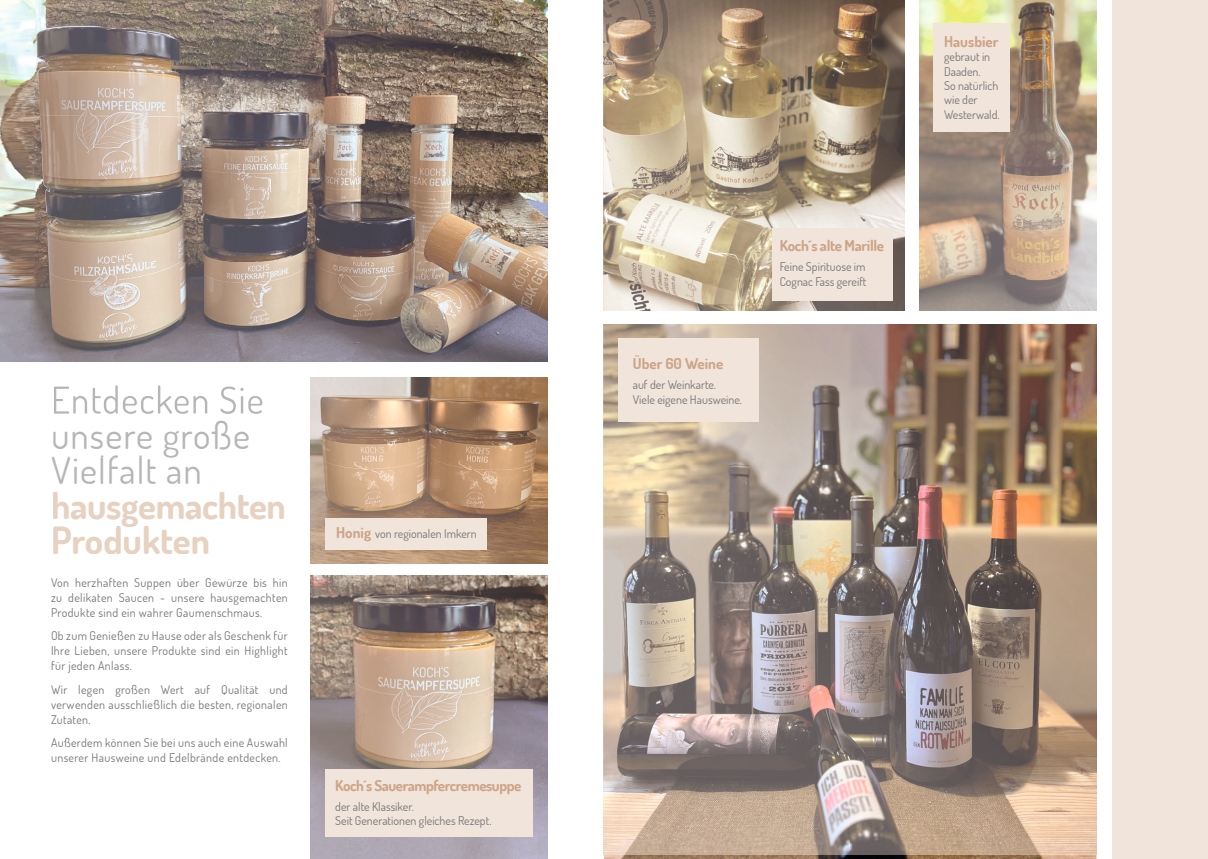
<style>
.page{position:relative;width:1208px;height:859px;background:#fff}
.page>*{position:absolute;margin:0;border:0;box-sizing:border-box;transform-origin:0 0}
.t1{font:700 37px/35px "Dosis";letter-spacing:-.01em;color:#e7d2c2}
.t2{font:37px/35px "Dosis";letter-spacing:.03em;color:#b7b6b6}
.t3{font:700 15px "Dosis";letter-spacing:-.025em;color:#cca487}
.t4{font:700 15px "Dosis";color:#cca487}
.t5{font:12px/15px "Dosis";letter-spacing:.02em;color:#767777;text-align:justify}
.t6{font:12px/14.4px "Dosis";color:#767777}
.s1{font-weight:700;font-size:15px;color:#cca487}
</style>
<div class="page">
<img style="left:919px;top:0;width:177px;height:310px">
<div style="left:933px;top:23px;width:76px;height:109px;background:#f1e4da"></div>
<svg style="left:54px;top:385px;width:209px;height:29px"></svg>
<hr style="left:53px;top:455px;width:149px;height:2px;background:#b7b6b6">
<hr style="left:53px;top:526px;width:155px;height:1px;background:#e7d2c2">
<div style="left:1112px;top:0;width:96px;height:859px;background:#f1e4da"></div>
<img style="left:604px;top:325px;width:492px;height:529px">
<div style="left:618px;top:339px;width:140px;height:83px;background:#f1e4da"></div>
<img style="left:604px;top:0;width:301px;height:310px">
<div style="left:772px;top:229px;width:120px;height:72px;background:#f1e4da"></div>
<img style="left:310px;top:576px;width:237px;height:283px">
<svg style="left:310px;top:377px;width:237px;height:186px;background:#b69578"></svg>
<div style="left:325px;top:518px;width:161px;height:31px;background:#f1e4da"></div>
<div style="left:325px;top:769px;width:207px;height:67px;background:#f1e4da"></div>
<img style="left:0;top:0;width:547px;height:361px">
<h1 class="t2" style="left:51px;top:417px;width:200px">unsere große<br>Vielfalt an</h1>
<h1 class="t1" style="left:51px;top:487px;width:236px">hausgemachten<br>Produkten</h1>
<p class="t5" style="left:51px;top:575px;width:238px">Von herzhaften Suppen über Gewürze bis hin zu delikaten Saucen - unsere hausgemachten Produkte sind ein wahrer Gaumenschmaus.</p>
<p class="t5" style="left:51px;top:628px;width:238px">Ob zum Genießen zu Hause oder als Geschenk für Ihre Lieben, unsere Produkte sind ein Highlight für jeden Anlass.</p>
<p class="t5" style="left:51px;top:682px;width:238px">Wir legen großen Wert auf Qualität und verwenden ausschließlich die besten, regionalen Zutaten.</p>
<p class="t5" style="left:51px;top:735px;width:238px">Außerdem können Sie bei uns auch eine Auswahl unserer Hausweine und Edelbrände entdecken.</p>
<p class="t6" style="left:336px;top:527px;width:142px"><span class="s1">Honig</span> von regionalen Imkern</p>
<p class="t3" style="left:335px;top:776px;width:187px">Koch´s Sauerampfercremesuppe</p>
<p class="t6" style="left:335px;top:799px;width:158px">der alte Klassiker.<br>Seit Generationen gleiches Rezept.</p>
<p class="t4" style="left:633px;top:354px;width:92px">Über 60 Weine</p>
<p class="t6" style="left:633px;top:377px;width:111px;line-height:14.7px">auf der Weinkarte.<br>Viele eigene Hausweine.</p>
<p class="t3" style="left:779px;top:236px;width:106px">Koch´s alte Marille</p>
<p class="t6" style="left:779px;top:260px;width:88px">Feine Spirituose im<br>Cognac Fass gereift</p>
<p class="t4" style="left:944px;top:32px;width:56px">Hausbier</p>
<p class="t6" style="left:944px;top:49px;width:57px">gebraut in<br>Daaden.<br>So natürlich wie der<br>Westerwald.</p>
</div>
